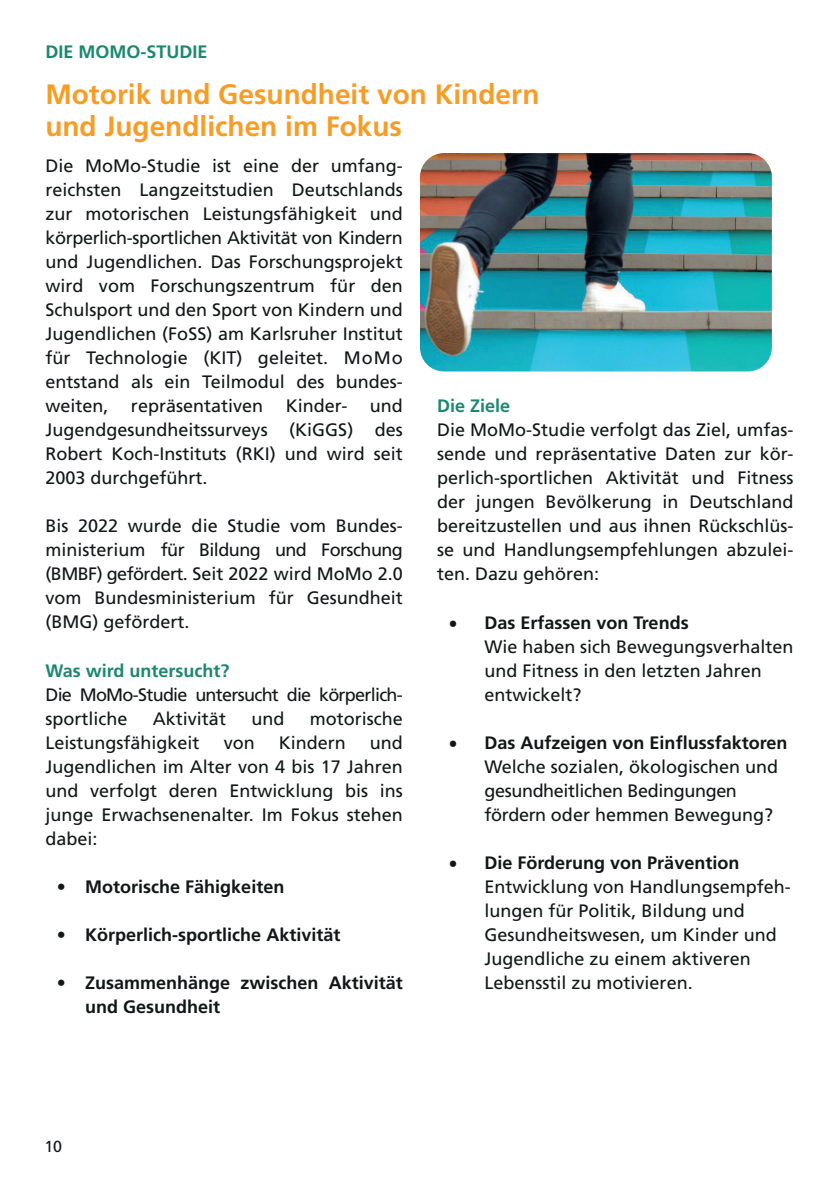
<style>
.page{position:relative;width:840px;height:1191px;background:#fff}
.page>*{position:absolute;margin:0;border:0;box-sizing:border-box;transform-origin:0 0}
.t1{font:700 28px/32px "Frutiger LT Std";color:#f79d26}
.t2{font:18px/24px "Frutiger LT Std";color:#121617;text-align:justify}
.t3{font:700 18px/24px "Frutiger LT Std";color:#121617}
.t4{font:18px/24px "Frutiger LT Std";letter-spacing:-.04em;color:#121617}
.t5{font:700 18px "Frutiger LT Std";color:#1b886f}
.t6{font:16px "Frutiger LT Std";color:#121617}
.s1{font-weight:400}
.s2{font-family:"Minion Pro";font-size:24px}
.s3{font-weight:700}
</style>
<div class="page">
<img style="left:420px;top:153px;width:351px;height:218px">
<p class="t5" style="left:45px;top:41px;width:164px">DIE MOMO-STUDIE</p>
<h1 class="t1" style="left:45px;top:79px;width:495px">Motorik und Gesundheit von Kindern und Jugendlichen im Fokus</h1>
<p class="t2" style="left:45px;top:154px;width:359px">Die MoMo-Studie ist eine der umfang&shy;reichsten Langzeitstudien Deutschlands zur motorischen Leistungsfähigkeit und körperlich-sportlichen Aktivität von Kindern und Jugendlichen. Das Forschungsprojekt wird vom Forschungszentrum für den Schulsport und den Sport von Kindern und Jugendlichen (FoSS) am Karlsruher Institut für Technologie (KIT) geleitet. MoMo entstand als ein Teilmodul des bundes&shy;weiten, repräsentativen Kinder- und Jugendgesundheitssurveys (KiGGS) des Robert Koch-Instituts (RKI) und wird seit 2003 durchgeführt.</p>
<p class="t2" style="left:45px;top:514px;width:359px">Bis 2022 wurde die Studie vom Bundes&shy;ministerium für Bildung und Forschung (BMBF) gefördert. Seit 2022 wird MoMo 2.0 vom Bundesministerium für Gesundheit (BMG) gefördert.</p>
<p class="t5" style="left:45px;top:659px;width:186px">Was wird untersucht?</p>
<p class="t4" style="left:45px;top:682px;width:359px">Die MoMo-Studie untersucht die körperlich&shy;sportliche</p>
<p class="t2" style="left:153px;top:706px;width:75px">Aktivität</p>
<p class="t2" style="left:251px;top:706px;width:34px">und</p>
<p class="t2" style="left:310px;top:706px;width:95px">motorische</p>
<p class="t2" style="left:45px;top:730px;width:156px">Leistungsfähigkeit</p>
<p class="t2" style="left:223px;top:730px;width:32px">von</p>
<p class="t2" style="left:278px;top:730px;width:69px">Kindern</p>
<p class="t2" style="left:45px;top:730px;width:359px;text-indent:324px">und Jugendlichen im Alter von 4 bis 17 Jahren und verfolgt deren Entwicklung bis ins junge Erwachsenenalter. Im Fokus stehen dabei:</p>
<p class="t3" style="left:57px;top:874px;width:229px"><span class="s1">•</span> Motorische Fähigkeiten</p>
<p class="t3" style="left:57px;top:922px;width:285px"><span class="s1">•</span> Körperlich-sportliche Aktivität</p>
<p class="t3" style="left:85px;top:970px;width:319px;text-indent:-28px"><span class="s1">•</span> Zusammenhänge zwischen Aktivität und Gesundheit</p>
<p class="t5" style="left:437px;top:395px;width:75px">Die Ziele</p>
<p class="t2" style="left:437px;top:418px;width:358px">Die MoMo-Studie verfolgt das Ziel, umfas&shy;sende und repräsentative Daten zur kör&shy;perlich-sportlichen Aktivität und Fitness der jungen Bevölkerung in Deutschland bereitzustellen und aus ihnen Rückschlüs&shy;se und Handlungsempfehlungen abzulei&shy;ten. Dazu gehören:</p>
<p class="t2" style="left:484px;top:610px;width:310px;text-align:left;text-indent:-36px"><span class="s2">•</span> <span class="s3">Das Erfassen von Trends<br></span>Wie haben sich Bewegungsverhalten und Fitness in den letzten Jahren entwickelt?</p>
<p class="t2" style="left:484px;top:730px;width:304px;text-align:left;text-indent:-36px"><span class="s2">•</span> <span class="s3">Das Aufzeigen von Einflussfaktoren </span>Welche sozialen, ökologischen und gesundheitlichen Bedingungen fördern oder hemmen Bewegung?</p>
<p class="t2" style="left:484px;top:850px;width:308px;text-align:left;text-indent:-36px"><span class="s2">•</span> <span class="s3">Die Förderung von Prävention<br></span>Entwicklung von Handlungsempfeh&shy;lungen für Politik, Bildung und<br>Gesundheitswesen, um Kinder und<br>Jugendliche zu einem aktiveren<br>Lebensstil zu motivieren.</p>
<p class="t6" style="left:44px;top:1137px;width:19px">10</p>
</div>
